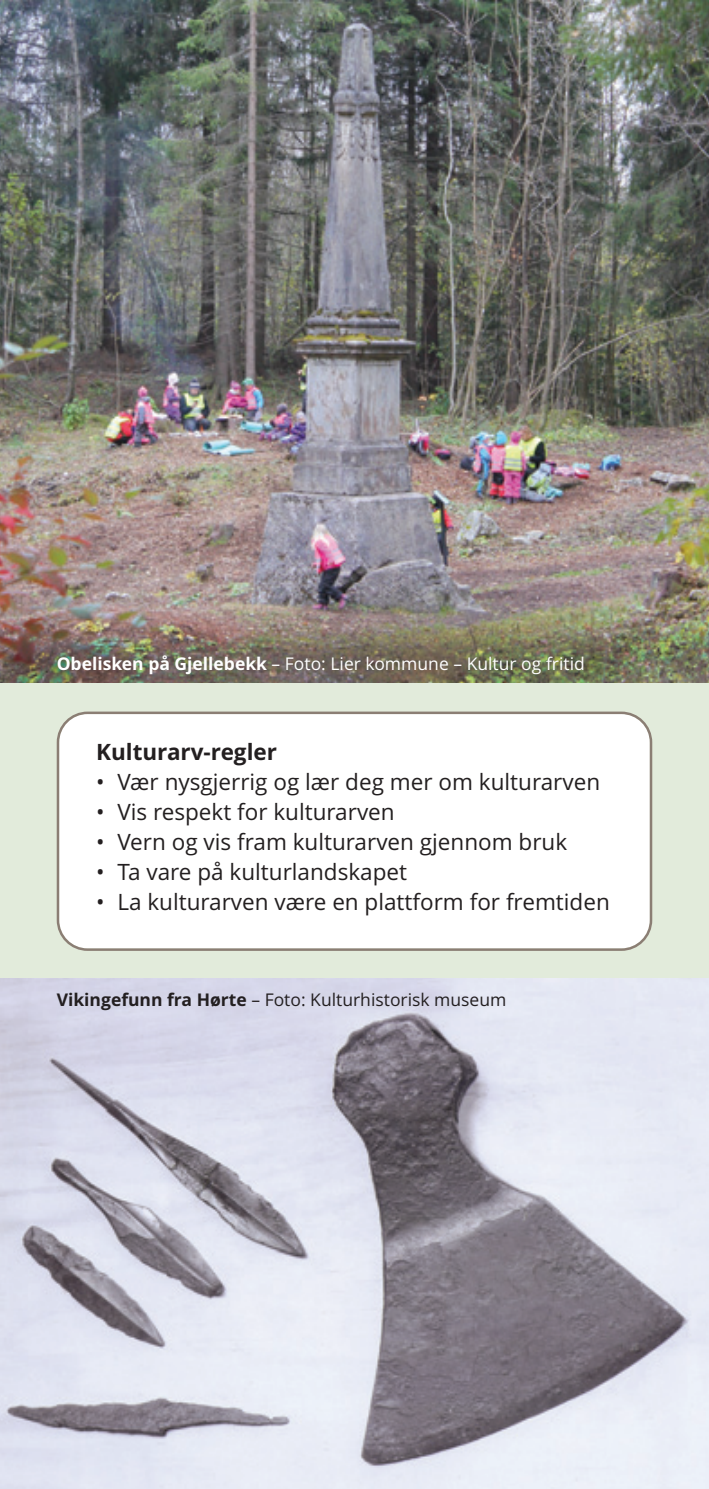
<style>
.page{position:relative;width:709px;height:1489px;background:#fff}
.page>*{position:absolute;margin:0;border:0;box-sizing:border-box;transform-origin:0 0}
.t1{font:22.5px "Open Sans";color:#231f20}
.t2{font:700 22.5px "Open Sans";color:#231f20}
.t3{font:17.5px "Open Sans";color:#fff}
.t4{font:17.5px "Open Sans";color:#231f20}
.s1{font-weight:700}
</style>
<div class="page">
<img style="left:0;top:0;width:709px;height:682px">
<div style="left:0;top:682px;width:709px;height:296px;background:#e2ebdb"></div>
<svg style="left:57px;top:711px;width:595px;height:239px;background:#f7f6f5"></svg>
<img style="left:0;top:978px;width:709px;height:510px">
<p class="t3" style="left:57px;top:656px;width:529px"><span class="s1">Obelisken på Gjellebekk</span> – Foto: Lier kommune – Kultur og fritid</p>
<p class="t2" style="left:96px;top:743px;width:182px">Kulturarv-regler</p>
<p class="t1" style="left:96px;top:773px;width:505px">• Vær nysgjerrig og lær deg mer om kulturarven</p>
<p class="t1" style="left:96px;top:803px;width:300px">• Vis respekt for kulturarven</p>
<p class="t1" style="left:96px;top:833px;width:472px">• Vern og vis fram kulturarven gjennom bruk</p>
<p class="t1" style="left:96px;top:863px;width:312px">• Ta vare på kulturlandskapet</p>
<p class="t1" style="left:96px;top:893px;width:515px">• La kulturarven være en plattform for fremtiden</p>
<p class="t4" style="left:57px;top:992px;width:451px"><span class="s1">Vikingefunn fra Hørte</span> – Foto: Kulturhistorisk museum</p>
</div>
